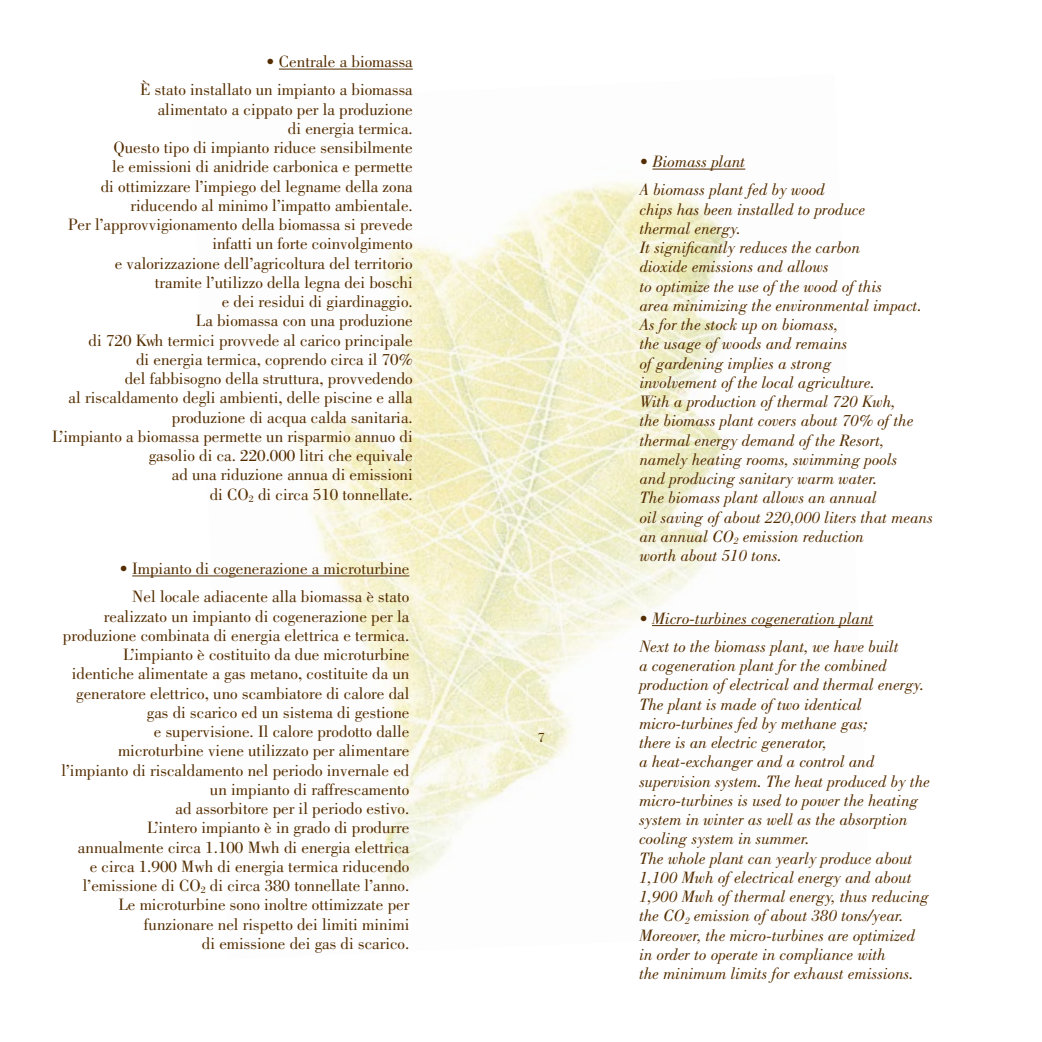
<style>
.page{position:relative;width:1042px;height:1042px;background:#fff}
.page>*{position:absolute;margin:0;border:0;box-sizing:border-box;transform-origin:0 0}
.t1{font:16.97px/19.2px "Bodoni Std";color:#542d00;text-align:right}
.t2{font:italic 16.97px/19.2px "Bodoni Std";color:#542d00}
.t3{font:14px "Bodoni Std";color:#542d00}
</style>
<div class="page">
<img style="left:190px;top:168px;width:682px;height:718px">
<hr style="left:132px;top:575px;width:277px;height:1px;background:#542d00">
<hr style="left:279px;top:69px;width:134px;height:1px;background:#542d00">
<hr style="left:652px;top:169px;width:93px;height:1px;background:#542d00">
<hr style="left:652px;top:625px;width:221px;height:1px;background:#542d00">
<p class="t1" style="left:140px;top:48px;width:274px;line-height:28px">• Centrale a biomassa<br>È stato installato un impianto a biomassa</p>
<p class="t1" style="left:52px;top:100px;width:362px">alimentato a cippato per la produzione<br>di energia termica.<br>Questo tipo di impianto riduce sensibilmente<br>le emissioni di anidride carbonica e permette<br>di ottimizzare l’impiego del legname della zona riducendo al minimo l’impatto ambientale.<br>Per l’approvvigionamento della biomassa si prevede infatti un forte coinvolgimento<br>e valorizzazione dell’agricoltura del territorio<br>tramite l’utilizzo della legna dei boschi<br>e dei residui di giardinaggio.<br>La biomassa con una produzione<br>di 720 Kwh termici provvede al carico principale<br>di energia termica, coprendo circa il 70%<br>del fabbisogno della struttura, provvedendo<br>al riscaldamento degli ambienti, delle piscine e alla produzione di acqua calda sanitaria.<br>L’impianto a biomassa permette un risparmio annuo di gasolio di ca. 220.000 litri che equivale<br>ad una riduzione annua di emissioni<br>di CO<sub>2</sub> di circa 510 tonnellate.</p>
<p class="t1" style="left:119px;top:555px;width:291px;line-height:28px">• Impianto di cogenerazione a microturbine<br>Nel locale adiacente alla biomassa è stato</p>
<p class="t1" style="left:61px;top:606px;width:349px">realizzato un impianto di cogenerazione per la produzione combinata di energia elettrica e termica.<br>L’impianto è costituito da due microturbine identiche alimentate a gas metano, costituite da un generatore elettrico, uno scambiatore di calore dal gas di scarico ed un sistema di gestione<br>e supervisione. Il calore prodotto dalle<br>microturbine viene utilizzato per alimentare l’impianto di riscaldamento nel periodo invernale ed un impianto di raffrescamento<br>ad assorbitore per il periodo estivo.<br>L’intero impianto è in grado di produrre annualmente circa 1.100 Mwh di energia elettrica<br>e circa 1.900 Mwh di energia termica riducendo l’emissione di CO<sub>2</sub> di circa 380 tonnellate l’anno.<br>Le microturbine sono inoltre ottimizzate per funzionare nel rispetto dei limiti minimi<br>di emissione dei gas di scarico.</p>
<p class="t3" style="left:538px;top:729px;width:8px">7</p>
<p class="t2" style="left:640px;top:148px;width:187px;line-height:28px">• Biomass plant<br>A biomass plant fed by wood</p>
<p class="t2" style="left:640px;top:200px;width:295px">chips has been installed to produce<br>thermal energy.<br>It significantly reduces the carbon<br>dioxide emissions and allows<br>to optimize the use of the wood of this<br>area minimizing the environmental impact.<br>As for the stock up on biomass,<br>the usage of woods and remains<br>of gardening implies a strong<br>involvement of the local agriculture.<br>With a production of thermal 720 Kwh,<br>the biomass plant covers about 70% of the thermal energy demand of the Resort, namely heating rooms, swimming pools<br>and producing sanitary warm water.<br>The biomass plant allows an annual<br>oil saving of about 220,000 liters that means an annual CO<sub>2</sub> emission reduction<br>worth about 510 tons.</p>
<p class="t2" style="left:639px;top:604px;width:261px;line-height:28px">• Micro-turbines cogeneration plant<br>Next to the biomass plant, we have built</p>
<p class="t2" style="left:639px;top:656px;width:292px">a cogeneration plant for the combined production of electrical and thermal energy.<br>The plant is made of two identical micro-turbines fed by methane gas;<br>there is an electric generator,<br>a heat-exchanger and a control and supervision system. The heat produced by the micro-turbines is used to power the heating system in winter as well as the absorption cooling system in summer.<br>The whole plant can yearly produce about 1,100 Mwh of electrical energy and about 1,900 Mwh of thermal energy, thus reducing the CO<sub>2</sub> emission of about 380 tons/year.<br>Moreover, the micro-turbines are optimized in order to operate in compliance with<br>the minimum limits for exhaust emissions.</p>
</div>
